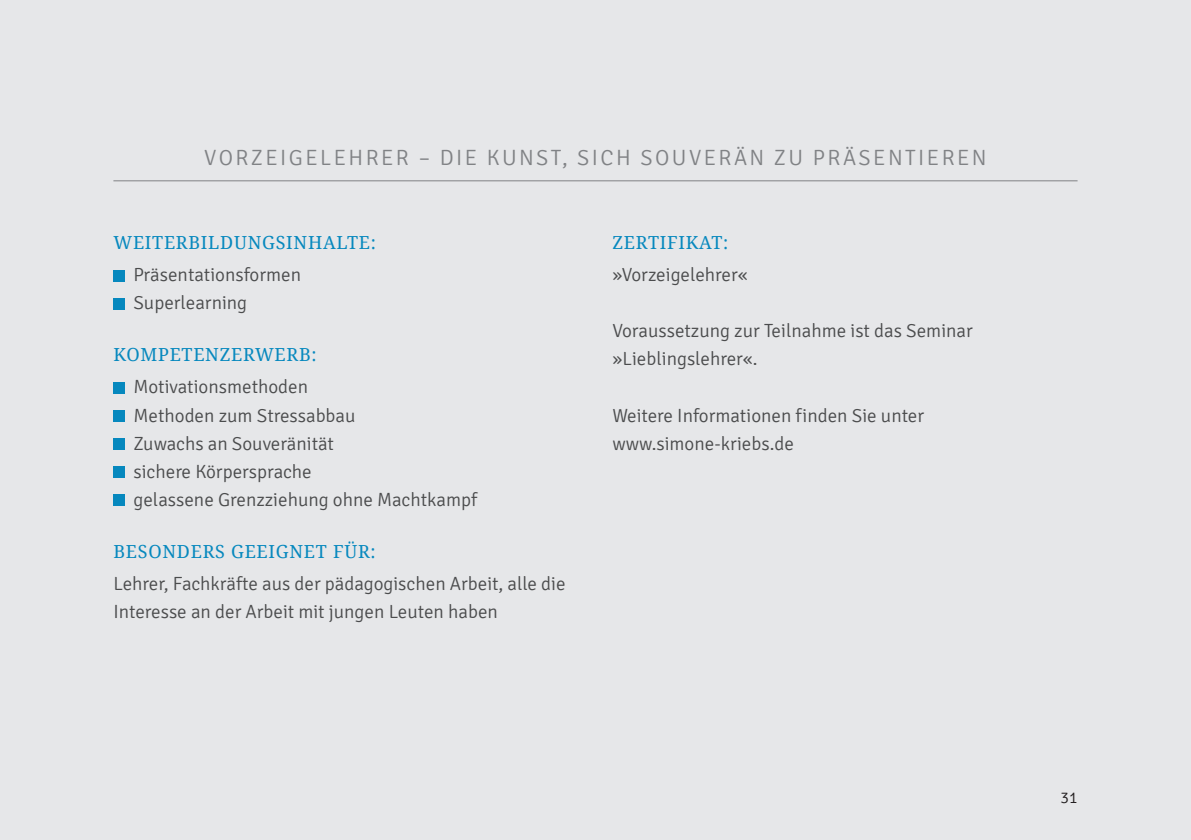
<style>
.page{position:relative;width:1191px;height:840px;background:#fff}
.page>*{position:absolute;margin:0;border:0;box-sizing:border-box;transform-origin:0 0}
.fortbildung_head_kas{font:300 22px "Signika";letter-spacing:.11em;color:#808285}
.forbildung_-_inhalte{font:300 19px/28px "Signika";color:#4b4c4d}
.fortbildung_-_inhalt{font:18px "Droid Serif";letter-spacing:.04em;color:#0688be}
.fortbildung_-_pagina{font:300 16px "Signika";color:#231f20}
</style>
<div class="page">
<div style="left:0;top:0;width:1191px;height:839px;background:#e6e7e9"></div>
<hr style="left:113px;top:180px;width:964px;height:1px;background:#808285">
<div style="left:113px;top:270px;width:12px;height:11px;background:#0688be"></div>
<div style="left:113px;top:298px;width:12px;height:11px;background:#0688be"></div>
<div style="left:113px;top:382px;width:12px;height:11px;background:#0688be"></div>
<div style="left:113px;top:410px;width:12px;height:11px;background:#0688be"></div>
<div style="left:113px;top:438px;width:12px;height:11px;background:#0688be"></div>
<div style="left:113px;top:466px;width:12px;height:11px;background:#0688be"></div>
<div style="left:113px;top:494px;width:12px;height:11px;background:#0688be"></div>
<p class="fortbildung_head_kas" style="left:204px;top:146px;width:784px">VORZEIGELEHRER – DIE KUNST, SICH SOUVERÄN ZU PRÄSENTIEREN</p>
<p class="fortbildung_-_inhalt" style="left:113px;top:232px;width:264px">WEITERBILDUNGSINHALTE:</p>
<p class="forbildung_-_inhalte" style="left:133px;top:261px;width:169px">Präsentationsformen</p>
<p class="forbildung_-_inhalte" style="left:133px;top:289px;width:115px">Superlearning</p>
<p class="fortbildung_-_inhalt" style="left:113px;top:344px;width:205px">KOMPETENZERWERB:</p>
<p class="forbildung_-_inhalte" style="left:133px;top:373px;width:176px">Motivationsmethoden</p>
<p class="forbildung_-_inhalte" style="left:133px;top:401px;width:224px">Methoden zum Stressabbau</p>
<p class="forbildung_-_inhalte" style="left:133px;top:429px;width:202px">Zuwachs an Souveränität</p>
<p class="forbildung_-_inhalte" style="left:133px;top:457px;width:180px">sichere Körpersprache</p>
<p class="forbildung_-_inhalte" style="left:133px;top:485px;width:345px">gelassene Grenzziehung ohne Machtkampf</p>
<p class="fortbildung_-_inhalt" style="left:113px;top:540px;width:264px">BESONDERS GEEIGNET FÜR:</p>
<p class="forbildung_-_inhalte" style="left:113px;top:569px;width:454px">Lehrer, Fachkräfte aus der pädagogischen Arbeit, alle die<br>Interesse an der Arbeit mit jungen Leuten haben</p>
<p class="fortbildung_-_inhalt" style="left:612px;top:232px;width:117px">ZERTIFIKAT:</p>
<p class="forbildung_-_inhalte" style="left:612px;top:261px;width:137px">»Vorzeigelehrer«</p>
<p class="forbildung_-_inhalte" style="left:612px;top:317px;width:362px">Voraussetzung zur Teilnahme ist das Seminar »Lieblingslehrer«.</p>
<p class="forbildung_-_inhalte" style="left:612px;top:401px;width:313px">Weitere Informationen finden Sie unter</p>
<p class="forbildung_-_inhalte" style="left:612px;top:429px;width:183px">www.simone-kriebs.de</p>
<p class="fortbildung_-_pagina" style="left:1060px;top:788px;width:18px">31</p>
</div>
